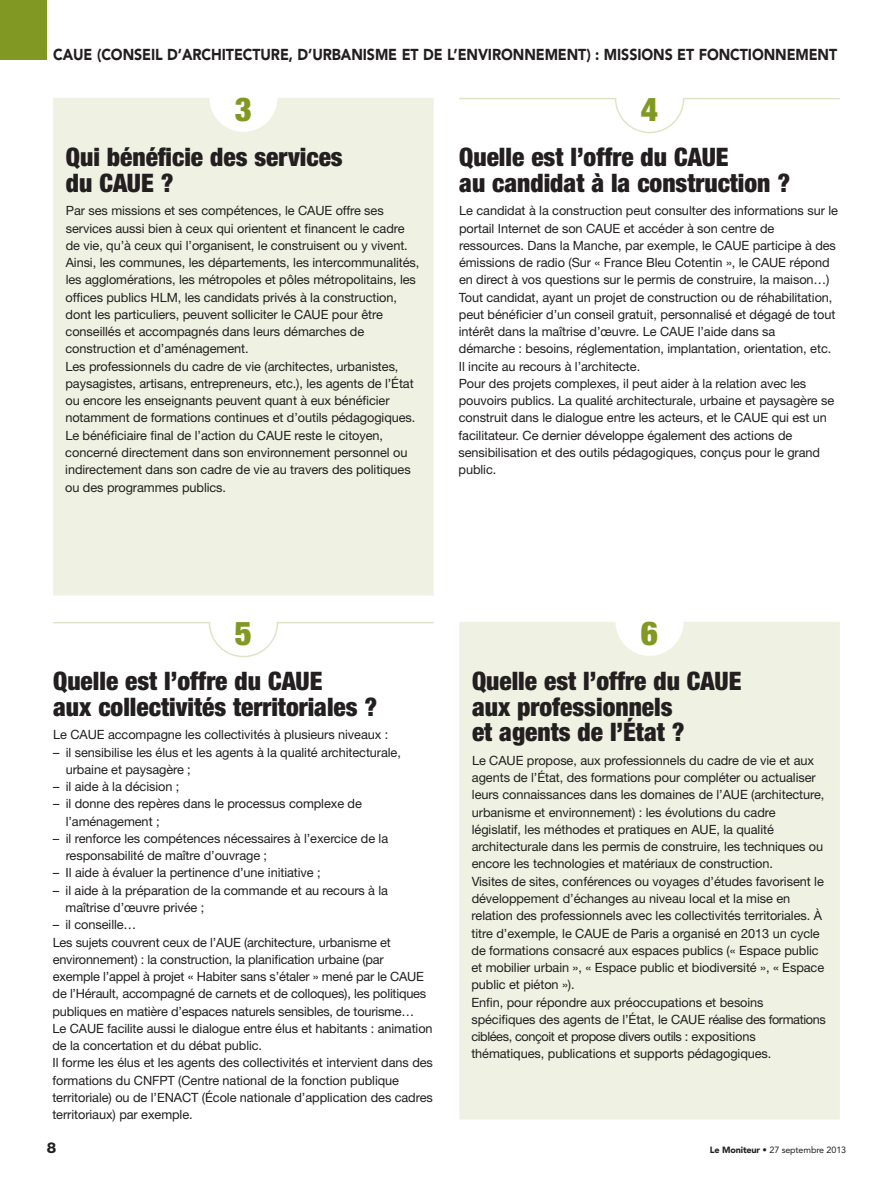
<style>
.page{position:relative;width:893px;height:1191px;background:#fff}
.page>*{position:absolute;margin:0;border:0;box-sizing:border-box;transform-origin:0 0}
.t1{font:900 condensed 33px "Helvetica Neue";color:#819922}
.t2{font:900 condensed 25.5px/25.5px "Helvetica Neue";color:#231f20}
.t3{font:900 15.75px "Avenir";letter-spacing:.195em;color:#231f20;scale:.9 1}
.t4{font:800 15px "Helvetica Neue";color:#231f20}
.t5{font:12.75px/17.2px "Helvetica Neue";letter-spacing:-.005em;color:#231f20}
.t6{font:9px "Avenir";letter-spacing:-.015em;color:#231f20}
.s1{font-weight:900}
</style>
<div class="page">
<div style="left:0;top:0;width:47px;height:60px;background:#819922"></div>
<div style="left:53px;top:98px;width:381px;height:497px;background:#eff2e2"></div>
<hr style="left:53px;top:622px;width:157px;height:1px;background:#dee5c7">
<svg style="left:208px;top:622px;width:71px;height:36px"></svg>
<hr style="left:277px;top:622px;width:157px;height:1px;background:#dee5c7">
<hr style="left:459px;top:98px;width:157px;height:1px;background:#dee5c7">
<svg style="left:614px;top:98px;width:71px;height:36px"></svg>
<hr style="left:683px;top:98px;width:157px;height:1px;background:#dee5c7">
<div style="left:459px;top:622px;width:381px;height:497px;background:#eff2e2"></div>
<p class="t3" style="left:53px;top:45px;width:365px">CAUE (CONSEIL D’ARCHITEC TU RE, D’U RBANISME</p>
<p class="t3" style="left:402px;top:45px;width:153px">ET DE L’ENVIRONNEME</p>
<p class="t3" style="left:567px;top:45px;width:248px">NT) : MISSIONS ET FONCTIONNEME</p>
<p class="t3" style="left:818px;top:45px;width:21px">NT</p>
<h1 class="t1" style="left:235px;top:89px;width:19px">3</h1>
<h2 class="t2" style="left:66px;top:144px;width:278px">Qui bénéficie des services du CAUE ?</h2>
<p class="t5" style="left:65px;top:202px;width:356px">Par ses missions et ses compétences, le CAUE offre ses services aussi bien à ceux qui orientent et financent le cadre de vie, qu’à ceux qui l’organisent, le construisent ou y vivent.<br>Ainsi, les communes, les départements, les intercommunalités, les agglomérations, les métropoles et pôles métropolitains, les offices publics HLM, les candidats privés à la construction, dont les particuliers, peuvent solliciter le CAUE pour être conseillés et accompagnés dans leurs démarches de construction et d’aménagement.<br>Les professionnels du cadre de vie (architectes, urbanistes, paysagistes, artisans, entrepreneurs, etc.), les agents de l’État ou encore les enseignants peuvent quant à eux bénéficier notamment de formations continues et d’outils pédagogiques.<br>Le bénéficiaire final de l’action du CAUE reste le citoyen, concerné directement dans son environnement personnel ou indirectement dans son cadre de vie au travers des politiques ou des programmes publics.</p>
<h1 class="t1" style="left:641px;top:89px;width:19px">4</h1>
<h2 class="t2" style="left:459px;top:144px;width:332px">Quelle est l’offre du CAUE<br>au candidat à la construction ?</h2>
<p class="t5" style="left:458px;top:202px;width:381px">Le candidat à la construction peut consulter des informations sur le portail Internet de son CAUE et accéder à son centre de ressources. Dans la Manche, par exemple, le CAUE participe à des émissions de radio (Sur « France Bleu Cotentin », le CAUE répond en direct à vos questions sur le permis de construire, la maison…)<br>Tout candidat, ayant un projet de construction ou de réhabilitation, peut bénéficier d’un conseil gratuit, personnalisé et dégagé de tout intérêt dans la maîtrise d’œuvre. Le CAUE l’aide dans sa<br>démarche : besoins, réglementation, implantation, orientation, etc.<br>Il incite au recours à l’architecte.<br>Pour des projets complexes, il peut aider à la relation avec les pouvoirs publics. La qualité architecturale, urbaine et paysagère se construit dans le dialogue entre les acteurs, et le CAUE qui est un facilitateur. Ce dernier développe également des actions de sensibilisation et des outils pédagogiques, conçus pour le grand public.</p>
<h1 class="t1" style="left:235px;top:613px;width:19px">5</h1>
<h2 class="t2" style="left:53px;top:668px;width:326px">Quelle est l’offre du CAUE<br>aux collectivités territoriales ?</h2>
<p class="t5" style="left:53px;top:726px;width:337px">Le CAUE accompagne les collectivités à plusieurs niveaux :</p>
<p class="t5" style="left:66px;top:743px;width:337px;text-indent:-13px">– il sensibilise les élus et les agents à la qualité architecturale, urbaine et paysagère ;</p>
<p class="t5" style="left:53px;top:778px;width:128px">– il aide à la décision ;</p>
<p class="t5" style="left:66px;top:795px;width:298px;text-indent:-13px">– il donne des repères dans le processus complexe de l’aménagement ;</p>
<p class="t5" style="left:66px;top:829px;width:324px;text-indent:-13px">– il renforce les compétences nécessaires à l’exercice de la responsabilité de maître d’ouvrage ;</p>
<p class="t5" style="left:53px;top:864px;width:269px">– Il aide à évaluer la pertinence d’une initiative ;</p>
<p class="t5" style="left:66px;top:881px;width:324px;text-indent:-13px">– il aide à la préparation de la commande et au recours à la maîtrise d’œuvre privée ;</p>
<p class="t5" style="left:52px;top:916px;width:382px">– il conseille…<br>Les sujets couvrent ceux de l’AUE (architecture, urbanisme et environnement) : la construction, la planification urbaine (par exemple l’appel à projet « Habiter sans s’étaler » mené par le CAUE de l’Hérault, accompagné de carnets et de colloques), les politiques publiques en matière d’espaces naturels sensibles, de tourisme…<br>Le CAUE facilite aussi le dialogue entre élus et habitants : animation de la concertation et du débat public.<br>Il forme les élus et les agents des collectivités et intervient dans des formations du CNFPT (Centre national de la fonction publique territoriale) ou de l’ENACT (École nationale d’application des cadres territoriaux) par exemple.</p>
<h1 class="t1" style="left:641px;top:613px;width:19px">6</h1>
<h2 class="t2" style="left:472px;top:668px;width:271px">Quelle est l’offre du CAUE aux professionnels<br>et agents de l’État ?</h2>
<p class="t5" style="left:471px;top:751px;width:356px">Le CAUE propose, aux professionnels du cadre de vie et aux agents de l’État, des formations pour compléter ou actualiser leurs connaissances dans les domaines de l’AUE (architecture, urbanisme et environnement) : les évolutions du cadre législatif, les méthodes et pratiques en AUE, la qualité architecturale dans les permis de construire, les techniques ou encore les technologies et matériaux de construction.<br>Visites de sites, conférences ou voyages d’études favorisent le développement d’échanges au niveau local et la mise en relation des professionnels avec les collectivités territoriales. À titre d’exemple, le CAUE de Paris a organisé en 2013 un cycle de formations consacré aux espaces publics (« Espace public et mobilier urbain », « Espace public et biodiversité », « Espace public et piéton »).<br>Enfin, pour répondre aux préoccupations et besoins spécifiques des agents de l’État, le CAUE réalise des formations ciblées, conçoit et propose divers outils : expositions thématiques, publications et supports pédagogiques.</p>
<p class="t4" style="left:47px;top:1139px;width:11px">8</p>
<p class="t6" style="left:710px;top:1144px;width:138px"><span class="s1">LE MONITEUR</span> • 27 septembre 2013</p>
</div>
